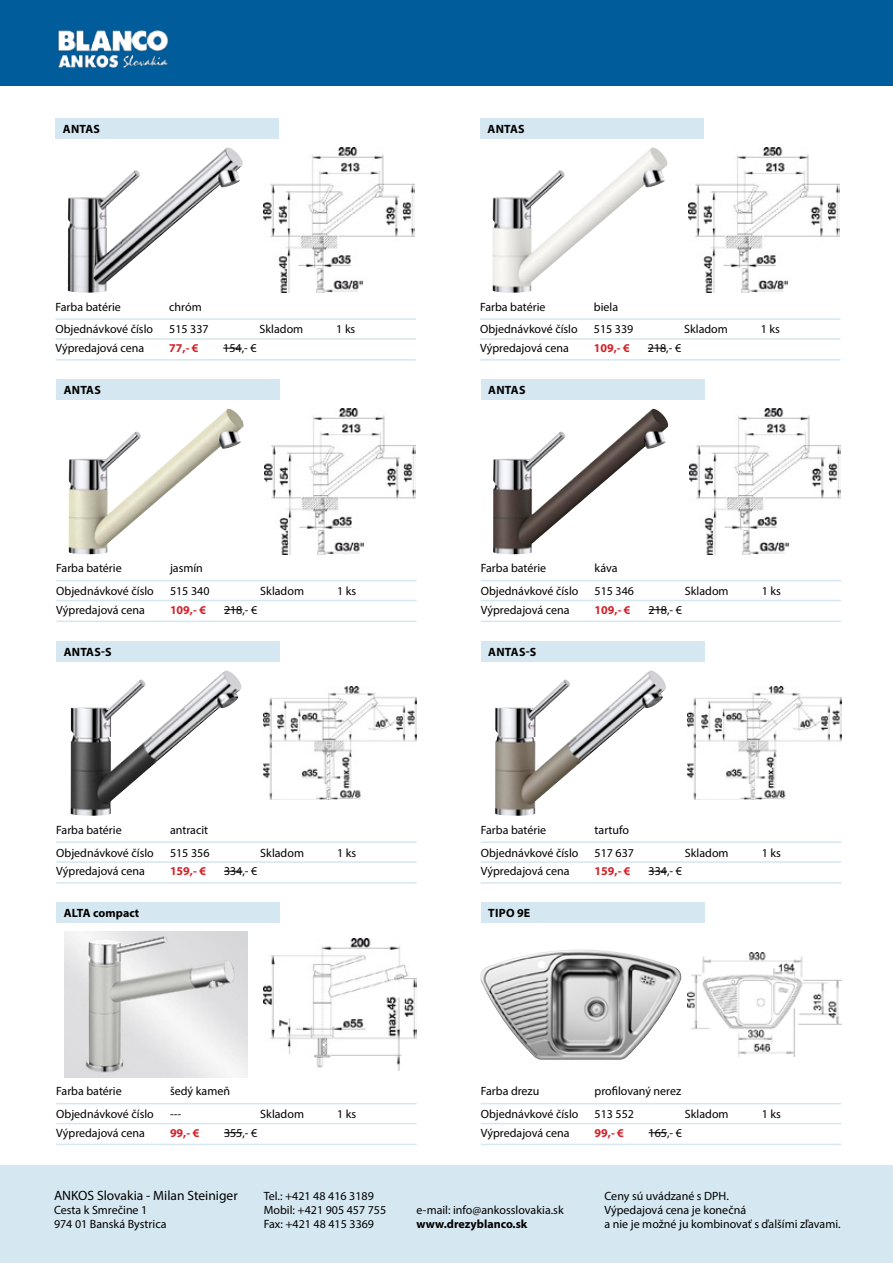
<style>
.page{position:relative;width:893px;height:1263px;background:#fff}
.page>*{position:absolute;margin:0;border:0;box-sizing:border-box;transform-origin:0 0}
.t1{font:13.5px "Myriad Pro";color:#000}
.t2{font:12px/14.4px "Myriad Pro";color:#000}
.t3{font:700 12px "Myriad Pro";letter-spacing:.015em;color:#000}
.t4{font:700 12px "Myriad Pro";color:#d2232a}
</style>
<div class="page">
<div style="left:0;top:1165px;width:893px;height:98px;background:#d5e7f0"></div>
<div style="left:0;top:0;width:893px;height:85px;background:#005c9b"></div>
<img style="left:58px;top:30px;width:111px;height:37px">
<div style="left:56px;top:118px;width:223px;height:20px;background:#d5e7f0"></div>
<img style="left:68px;top:147px;width:175px;height:146px">
<img style="left:264px;top:147px;width:151px;height:146px">
<svg style="left:223px;top:348px;width:19px;height:1px"></svg>
<hr style="left:56px;top:318px;width:360px;height:2px;background:#d5e7f0">
<hr style="left:56px;top:338px;width:360px;height:2px;background:#d5e7f0">
<hr style="left:56px;top:359px;width:360px;height:2px;background:#d5e7f0">
<div style="left:56px;top:379px;width:224px;height:21px;background:#d5e7f0"></div>
<img style="left:69px;top:409px;width:175px;height:145px">
<img style="left:264px;top:409px;width:152px;height:145px">
<svg style="left:224px;top:609px;width:18px;height:1px"></svg>
<hr style="left:56px;top:580px;width:361px;height:1px;background:#d5e7f0">
<hr style="left:56px;top:600px;width:361px;height:1px;background:#d5e7f0">
<hr style="left:56px;top:621px;width:361px;height:1px;background:#d5e7f0">
<div style="left:56px;top:641px;width:224px;height:20px;background:#d5e7f0"></div>
<img style="left:71px;top:670px;width:171px;height:146px">
<img style="left:263px;top:686px;width:154px;height:114px">
<svg style="left:224px;top:871px;width:18px;height:1px"></svg>
<hr style="left:56px;top:841px;width:361px;height:2px;background:#d5e7f0">
<hr style="left:56px;top:861px;width:361px;height:2px;background:#d5e7f0">
<hr style="left:56px;top:882px;width:361px;height:2px;background:#d5e7f0">
<div style="left:56px;top:902px;width:224px;height:21px;background:#d5e7f0"></div>
<img style="left:65px;top:932px;width:182px;height:145px">
<img style="left:263px;top:938px;width:154px;height:133px">
<svg style="left:224px;top:1132px;width:18px;height:1px"></svg>
<hr style="left:56px;top:1103px;width:361px;height:1px;background:#d5e7f0">
<hr style="left:56px;top:1123px;width:361px;height:1px;background:#d5e7f0">
<hr style="left:56px;top:1144px;width:361px;height:1px;background:#d5e7f0">
<div style="left:481px;top:902px;width:223px;height:21px;background:#d5e7f0"></div>
<img style="left:480px;top:949px;width:201px;height:111px">
<img style="left:688px;top:952px;width:153px;height:105px">
<svg style="left:649px;top:1132px;width:18px;height:1px"></svg>
<hr style="left:481px;top:1103px;width:360px;height:1px;background:#d5e7f0">
<hr style="left:481px;top:1123px;width:360px;height:1px;background:#d5e7f0">
<hr style="left:481px;top:1144px;width:360px;height:1px;background:#d5e7f0">
<div style="left:480px;top:118px;width:224px;height:20px;background:#d5e7f0"></div>
<img style="left:492px;top:147px;width:175px;height:146px">
<img style="left:688px;top:147px;width:151px;height:146px">
<svg style="left:648px;top:348px;width:18px;height:1px"></svg>
<hr style="left:480px;top:318px;width:360px;height:2px;background:#d5e7f0">
<hr style="left:480px;top:338px;width:360px;height:2px;background:#d5e7f0">
<hr style="left:480px;top:359px;width:360px;height:2px;background:#d5e7f0">
<div style="left:481px;top:379px;width:223px;height:21px;background:#d5e7f0"></div>
<img style="left:493px;top:409px;width:175px;height:145px">
<img style="left:689px;top:409px;width:151px;height:145px">
<svg style="left:649px;top:609px;width:18px;height:1px"></svg>
<hr style="left:481px;top:580px;width:360px;height:1px;background:#d5e7f0">
<hr style="left:481px;top:600px;width:360px;height:1px;background:#d5e7f0">
<hr style="left:481px;top:621px;width:360px;height:1px;background:#d5e7f0">
<div style="left:481px;top:641px;width:223px;height:20px;background:#d5e7f0"></div>
<img style="left:495px;top:670px;width:171px;height:146px">
<img style="left:688px;top:686px;width:153px;height:114px">
<svg style="left:649px;top:871px;width:18px;height:1px"></svg>
<hr style="left:481px;top:841px;width:360px;height:2px;background:#d5e7f0">
<hr style="left:481px;top:861px;width:360px;height:2px;background:#d5e7f0">
<hr style="left:481px;top:882px;width:360px;height:2px;background:#d5e7f0">
<p class="t3" style="left:63px;top:121px;width:39px">ANTAS</p>
<p class="t3" style="left:488px;top:121px;width:39px">ANTAS</p>
<p class="t2" style="left:56px;top:299px;width:67px">Farba batérie</p>
<p class="t2" style="left:56px;top:341px;width:90px">Výpredajová cena</p>
<p class="t2" style="left:56px;top:322px;width:99px">Objednávkové číslo</p>
<p class="t2" style="left:169px;top:299px;width:34px">chróm</p>
<p class="t4" style="left:169px;top:340px;width:31px">77,- €</p>
<p class="t2" style="left:223px;top:341px;width:35px">154,- €</p>
<p class="t2" style="left:169px;top:322px;width:41px">515 337</p>
<p class="t2" style="left:260px;top:322px;width:45px">Skladom</p>
<p class="t2" style="left:336px;top:322px;width:21px">1 ks</p>
<p class="t2" style="left:480px;top:299px;width:67px">Farba batérie</p>
<p class="t2" style="left:480px;top:341px;width:90px">Výpredajová cena</p>
<p class="t2" style="left:480px;top:322px;width:99px">Objednávkové číslo</p>
<p class="t2" style="left:594px;top:299px;width:26px">biela</p>
<p class="t4" style="left:594px;top:340px;width:38px">109,- €</p>
<p class="t2" style="left:648px;top:341px;width:35px">218,- €</p>
<p class="t2" style="left:594px;top:322px;width:41px">515 339</p>
<p class="t2" style="left:684px;top:322px;width:45px">Skladom</p>
<p class="t2" style="left:761px;top:322px;width:21px">1 ks</p>
<p class="t3" style="left:64px;top:382px;width:39px">ANTAS</p>
<p class="t3" style="left:488px;top:382px;width:39px">ANTAS</p>
<p class="t2" style="left:56px;top:561px;width:67px">Farba batérie</p>
<p class="t2" style="left:56px;top:602px;width:90px">Výpredajová cena</p>
<p class="t2" style="left:56px;top:583px;width:99px">Objednávkové číslo</p>
<p class="t2" style="left:170px;top:561px;width:34px">jasmín</p>
<p class="t4" style="left:170px;top:602px;width:38px">109,- €</p>
<p class="t2" style="left:224px;top:602px;width:35px">218,- €</p>
<p class="t2" style="left:170px;top:583px;width:41px">515 340</p>
<p class="t2" style="left:260px;top:583px;width:45px">Skladom</p>
<p class="t2" style="left:337px;top:583px;width:21px">1 ks</p>
<p class="t2" style="left:481px;top:561px;width:67px">Farba batérie</p>
<p class="t2" style="left:481px;top:602px;width:90px">Výpredajová cena</p>
<p class="t2" style="left:481px;top:583px;width:99px">Objednávkové číslo</p>
<p class="t2" style="left:595px;top:561px;width:25px">káva</p>
<p class="t4" style="left:595px;top:602px;width:38px">109,- €</p>
<p class="t2" style="left:649px;top:602px;width:35px">218,- €</p>
<p class="t2" style="left:595px;top:583px;width:41px">515 346</p>
<p class="t2" style="left:685px;top:583px;width:45px">Skladom</p>
<p class="t2" style="left:762px;top:583px;width:21px">1 ks</p>
<p class="t3" style="left:64px;top:644px;width:49px">ANTAS-S</p>
<p class="t3" style="left:488px;top:644px;width:49px">ANTAS-S</p>
<p class="t2" style="left:56px;top:822px;width:67px">Farba batérie</p>
<p class="t2" style="left:56px;top:864px;width:90px">Výpredajová cena</p>
<p class="t2" style="left:56px;top:845px;width:99px">Objednávkové číslo</p>
<p class="t2" style="left:170px;top:822px;width:40px">antracit</p>
<p class="t4" style="left:170px;top:863px;width:38px">159,- €</p>
<p class="t2" style="left:224px;top:864px;width:35px">334,- €</p>
<p class="t2" style="left:170px;top:845px;width:41px">515 356</p>
<p class="t2" style="left:260px;top:845px;width:45px">Skladom</p>
<p class="t2" style="left:337px;top:845px;width:21px">1 ks</p>
<p class="t2" style="left:481px;top:822px;width:67px">Farba batérie</p>
<p class="t2" style="left:481px;top:864px;width:90px">Výpredajová cena</p>
<p class="t2" style="left:481px;top:845px;width:99px">Objednávkové číslo</p>
<p class="t2" style="left:595px;top:822px;width:36px">tartufo</p>
<p class="t4" style="left:595px;top:863px;width:38px">159,- €</p>
<p class="t2" style="left:649px;top:864px;width:35px">334,- €</p>
<p class="t2" style="left:595px;top:845px;width:41px">517 637</p>
<p class="t2" style="left:685px;top:845px;width:45px">Skladom</p>
<p class="t2" style="left:762px;top:845px;width:21px">1 ks</p>
<p class="t3" style="left:64px;top:905px;width:77px">ALTA compact</p>
<p class="t3" style="left:488px;top:905px;width:44px">TIPO 9E</p>
<p class="t2" style="left:56px;top:1084px;width:67px">Farba batérie</p>
<p class="t2" style="left:56px;top:1125px;width:90px">Výpredajová cena</p>
<p class="t2" style="left:56px;top:1106px;width:99px">Objednávkové číslo</p>
<p class="t2" style="left:170px;top:1084px;width:62px">šedý kameň</p>
<p class="t4" style="left:170px;top:1125px;width:31px">99,- €</p>
<p class="t2" style="left:224px;top:1125px;width:35px">355,- €</p>
<p class="t2" style="left:170px;top:1106px;width:13px">---</p>
<p class="t2" style="left:260px;top:1106px;width:45px">Skladom</p>
<p class="t2" style="left:337px;top:1106px;width:21px">1 ks</p>
<p class="t2" style="left:481px;top:1084px;width:60px">Farba drezu</p>
<p class="t2" style="left:481px;top:1125px;width:90px">Výpredajová cena</p>
<p class="t2" style="left:481px;top:1106px;width:99px">Objednávkové číslo</p>
<p class="t2" style="left:595px;top:1084px;width:88px">profilovaný nerez</p>
<p class="t4" style="left:595px;top:1125px;width:31px">99,- €</p>
<p class="t2" style="left:649px;top:1125px;width:35px">165,- €</p>
<p class="t2" style="left:595px;top:1106px;width:41px">513 552</p>
<p class="t2" style="left:685px;top:1106px;width:45px">Skladom</p>
<p class="t2" style="left:762px;top:1106px;width:21px">1 ks</p>
<p class="t1" style="left:54px;top:1187px;width:185px">ANKOS Slovakia - Milan Steiniger</p>
<p class="t2" style="left:54px;top:1202px;width:114px">Cesta k Smrečine 1<br>974 01 Banská Bystrica</p>
<p class="t2" style="left:264px;top:1188px;width:124px">Tel.: +421 48 416 3189<br>Mobil: +421 905 457 755<br>Fax: +421 48 415 3369</p>
<p class="t2" style="left:417px;top:1202px;width:149px">e-mail: info@ankosslovakia.sk</p>
<p class="t3" style="left:417px;top:1216px;width:112px">www.drezyblanco.sk</p>
<p class="t2" style="left:604px;top:1188px;width:238px">Ceny sú uvádzané s DPH.<br>Výpedajová cena je konečná<br>a nie je možné ju kombinovať s ďalšími zľavami.</p>
</div>
